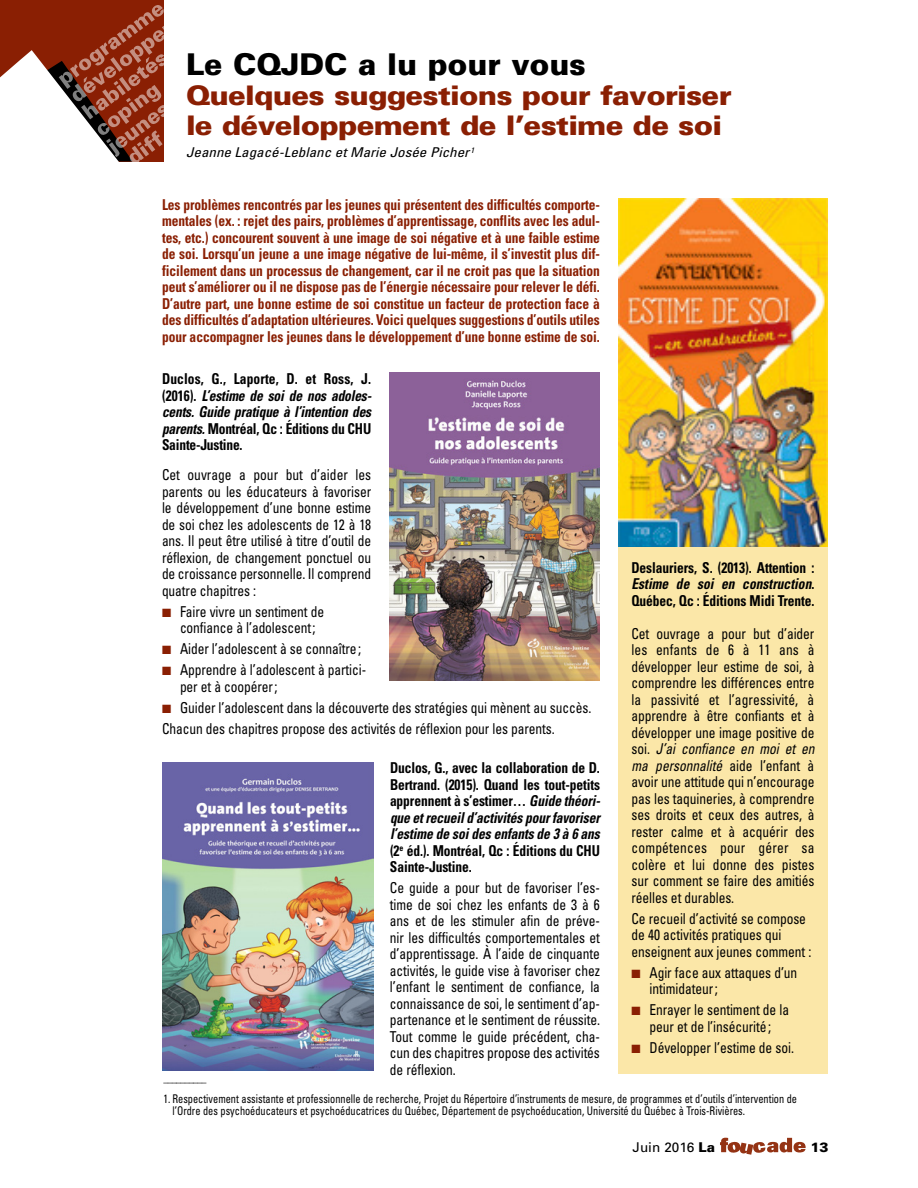
<style>
.page{position:relative;width:918px;height:1188px;background:#fff}
.page>*{position:absolute;margin:0;border:0;box-sizing:border-box;transform-origin:0 0}
.t1{font:900 30px "Univers";letter-spacing:-.005em;color:#000}
.t2{font:900 27px/30px "Univers";letter-spacing:-.025em;color:#8a1f03;scale:1.08 1}
.t3{font:condensed 15px/16.5px "Univers";letter-spacing:-.005em;color:#000;scale:.9 1}
.t4{font:700 condensed 15px/16.5px "Univers";letter-spacing:-.005em;color:#8a1f03;text-align:justify;scale:.9 1}
.t5{font:700 condensed 15px/16.5px "Univers";letter-spacing:-.005em;color:#000;text-align:justify;scale:.9 1}
.t6{font:italic condensed 13.5px "Univers";color:#000;scale:1.11 1}
.t7{font:13.5px "Univers";color:#000}
.t8{font:900 13.5px "Univers";color:#000}
.t9{font:condensed 12px/12px "Univers";color:#000;scale:.86 1}
.t10{font:condensed 10.5px "Univers";color:#000;scale:.9 1}
.s1{font-style:italic}
.s2{color:#8a1f03}
.s3{font-weight:900}
</style>
<div class="page">
<svg style="left:720px;top:1138px;width:86px;height:17px"></svg>
<div style="left:0;top:0;width:163px;height:161px;background:#8a1f03"></div>
<svg style="left:0;top:4px;width:164px;height:158px"></svg>
<img style="left:389px;top:373px;width:211px;height:307px">
<img style="left:162px;top:762px;width:212px;height:308px">
<img style="left:618px;top:198px;width:210px;height:349px">
<div style="left:618px;top:547px;width:210px;height:527px;background:#fbe7a8"></div>
<h1 class="t1" style="left:186px;top:46px;width:401px">Le CQJDC a lu pour vous</h1>
<h2 class="t2" style="left:186px;top:80px;width:507px">Quelques suggestions pour favoriser le développement de l’estime de soi</h2>
<p class="t6" style="left:186px;top:144px;width:261px">Jeanne Lagacé-Leblanc et Marie Josée Picher<sup>1</sup></p>
<p class="t4" style="left:162px;top:196px;width:488px">Les problèmes rencontrés par les jeunes qui présentent des difficultés comporte&shy;mentales (ex. : rejet des pairs, problèmes d’apprentissage, conflits avec les adul&shy;tes, etc.) concourent souvent à une image de soi négative et à une faible estime de soi. Lorsqu’un jeune a une image négative de lui-même, il s’investit plus dif&shy;ficilement dans un processus de changement, car il ne croit pas que la situation peut s’améliorer ou il ne dispose pas de l’énergie nécessaire pour relever le défi.<br>D’autre part, une bonne estime de soi constitue un facteur de protection face à des difficultés d’adaptation ultérieures. Voici quelques suggestions d’outils utiles pour accompagner les jeunes dans le développement d’une bonne estime de soi.</p>
<p class="t5" style="left:162px;top:371px;width:234px">Duclos, G., Laporte, D. et Ross, J. (2016). <span class="s1">L’estime de soi de nos adoles&shy;cents. Guide pratique à l’intention des parents.</span> Montréal, Qc : Éditions du CHU Sainte-Justine.</p>
<p class="t3" style="left:162px;top:467px;width:234px;text-align:justify">Cet ouvrage a pour but d’aider les parents ou les éducateurs à favoriser le développement d’une bonne estime de soi chez les adolescents de 12 à 18 ans. Il peut être utilisé à titre d’outil de réflexion, de changement ponctuel ou de croissance personnelle. Il comprend quatre chapitres :</p>
<p class="t3" style="left:180px;top:603px;width:162px;text-indent:-18px"><span class="s2">■</span> Faire vivre un sentiment de confiance à l’adolescent;</p>
<p class="t3" style="left:162px;top:641px;width:223px"><span class="s2">■</span> Aider l’adolescent à se connaître;</p>
<p class="t3" style="left:180px;top:662px;width:208px;text-indent:-18px"><span class="s2">■</span> Apprendre à l’adolescent à partici&shy;per et à coopérer;</p>
<p class="t3" style="left:162px;top:697px;width:479px;line-height:21px"><span class="s2">■</span> Guider l’adolescent dans la découverte des stratégies qui mènent au succès.<br>Chacun des chapitres propose des activités de réflexion pour les parents.</p>
<p class="t5" style="left:390px;top:759px;width:235px">Duclos, G., avec la collaboration de D.<br>Bertrand. (2015). Quand les tout-petits apprennent à s’estimer… <span class="s1">Guide théori&shy;que et recueil d’activités pour favoriser l’estime de soi des enfants de 3 à 6 ans </span>(2<sup>e</sup> éd.). Montréal, Qc : Éditions du CHU Sainte-Justine.</p>
<p class="t3" style="left:390px;top:879px;width:235px;text-align:justify">Ce guide a pour but de favoriser l’es&shy;time de soi chez les enfants de 3 à 6 ans et de les stimuler afin de préve&shy;nir les difficultés comportementales et d’apprentissage. À l’aide de cinquante activités, le guide vise à favoriser chez l’enfant le sentiment de confiance, la connaissance de soi, le sentiment d’ap&shy;partenance et le sentiment de réussite.<br>Tout comme le guide précédent, cha&shy;cun des chapitres propose des activités de réflexion.</p>
<p class="t5" style="left:632px;top:559px;width:205px">Deslauriers, S. (2013). Attention :<br><span class="s1">Estime de soi en construction</span>.<br>Québec, Qc : Éditions Midi Trente.</p>
<p class="t3" style="left:632px;top:625px;width:205px;text-align:justify">Cet ouvrage a pour but d’aider les enfants de 6 à 11 ans à développer leur estime de soi, à comprendre les différences entre la passivité et l’agressivité, à apprendre à être confiants et à développer une image positive de soi. <span class="s1">J’ai confiance en moi et en ma personnalité</span> aide l’enfant à avoir une attitude qui n’encourage pas les taquineries, à comprendre ses droits et ceux des autres, à rester calme et à acquérir des compétences pour gérer sa colère et lui donne des pistes sur comment se faire des amitiés réelles et durables.</p>
<p class="t3" style="left:632px;top:910px;width:201px">Ce recueil d’activité se compose de 40 activités pratiques qui enseignent aux jeunes comment :</p>
<p class="t3" style="left:650px;top:964px;width:166px;text-indent:-18px"><span class="s2">■</span> Agir face aux attaques d’un intimidateur;</p>
<p class="t3" style="left:632px;top:1001px;width:177px;text-align:center"><span class="s2">■</span> Enrayer le sentiment de la peur et de l’insécurité;</p>
<p class="t3" style="left:632px;top:1039px;width:182px"><span class="s2">■</span> Développer l’estime de soi.</p>
<p class="t10" style="left:164px;top:1072px;width:49px">__________</p>
<p class="t9" style="left:172px;top:1093px;width:728px;text-indent:-9px">1. Respectivement assistante et professionnelle de recherche, Projet du Répertoire d’instruments de mesure, de programmes et d’outils d’intervention de l’Ordre des psychoéducateurs et psychoéducatrices du Québec, Département de psychoéducation, Université du Québec à Trois-Rivières.</p>
<p class="t7" style="left:633px;top:1139px;width:84px">Juin 2016 <span class="s3">La</span></p>
<p class="t8" style="left:810px;top:1139px;width:20px">13</p>
</div>
